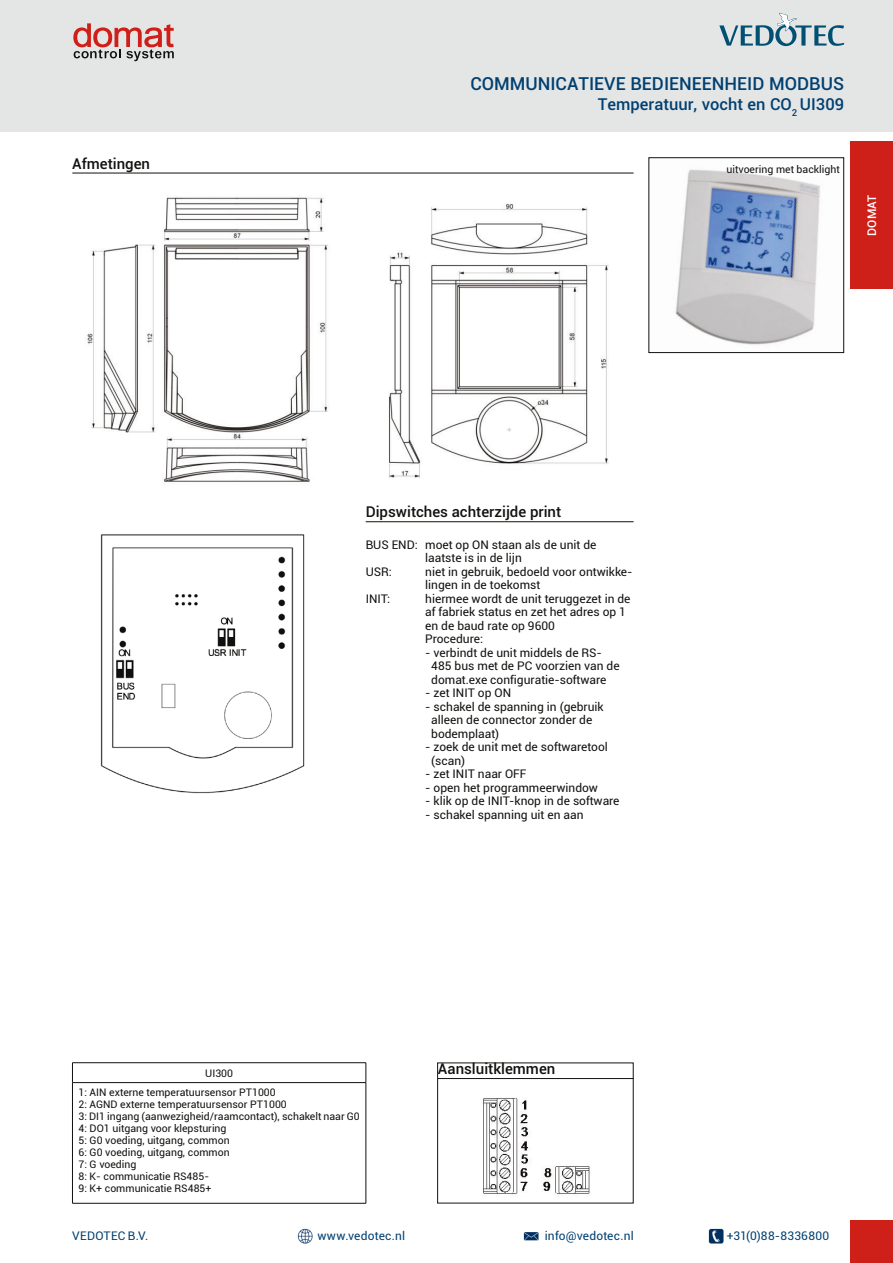
<style>
.page{position:relative;width:893px;height:1263px;background:#fff}
.page>*{position:absolute;margin:0;border:0;box-sizing:border-box;transform-origin:0 0}
.Productnaam_Kop_Re_p{font:500 18px "Roboto";color:#004071}
.Productnaam_subkop_R{font:500 16.5px "Roboto";color:#004071}
.Beschrijving_kop_Li{font:500 15px "Roboto";color:#11110f}
.t1{font:12px/13.5px "Roboto";color:#11110f}
.t2{font:12px "Roboto";letter-spacing:.02em;color:#004071}
.t3{font:500 12px "Roboto";color:#fff}
.illustratietekst_rec{font:10.5px "Roboto";color:#11110f}
</style>
<div class="page">
<div style="left:850px;top:141px;width:43px;height:148px;background:#cf1f19"></div>
<div style="left:0;top:0;width:893px;height:132px;background:#e4e5e5"></div>
<div style="left:850px;top:1220px;width:43px;height:43px;background:#cf1f19"></div>
<svg style="left:719px;top:13px;width:125px;height:33px"></svg>
<img style="left:709px;top:1229px;width:14px;height:14px">
<img style="left:298px;top:1229px;width:14px;height:14px">
<img style="left:524px;top:1232px;width:14px;height:9px">
<svg style="left:73px;top:23px;width:101px;height:38px"></svg>
<hr style="left:72px;top:173px;width:562px;height:1px;background:#11110f">
<img style="left:675px;top:169px;width:145px;height:176px">
<div style="left:648px;top:157px;width:196px;height:196px;border:1px solid #11110f"></div>
<hr style="left:72px;top:1062px;width:294px;height:1px;background:#11110f">
<svg style="left:72px;top:1063px;width:295px;height:140px"></svg>
<hr style="left:72px;top:1082px;width:294px;height:1px;background:#11110f">
<hr style="left:72px;top:1083px;width:1px;height:120px;background:#11110f">
<hr style="left:366px;top:1083px;width:1px;height:120px;background:#11110f">
<hr style="left:72px;top:1203px;width:294px;height:1px;background:#11110f">
<hr style="left:366px;top:521px;width:268px;height:1px;background:#11110f">
<img style="left:87px;top:197px;width:242px;height:285px">
<img style="left:388px;top:203px;width:221px;height:276px">
<img style="left:100px;top:534px;width:205px;height:260px">
<img style="left:483px;top:1098px;width:107px;height:97px">
<hr style="left:438px;top:1078px;width:196px;height:1px;background:#11110f">
<p class="Beschrijving_kop_Li" style="left:72px;top:153px;width:79px">Afmetingen</p>
<p class="Productnaam_Kop_Re_p" style="left:470px;top:71px;width:375px">COMMUNICATIEVE BEDIENEENHEID MODBUS</p>
<p class="Productnaam_subkop_R" style="left:598px;top:93px;width:248px">Temperatuur, vocht en CO<sub>2</sub> UI309</p>
<p class="illustratietekst_rec" style="left:727px;top:161px;width:115px">uitvoering met backlight</p>
<p class="t3" style="left:863px;top:236px;width:42px;rotate:-90deg">DOMAT</p>
<p class="Beschrijving_kop_Li" style="left:366px;top:501px;width:197px">Dipswitches achterzijde print</p>
<p class="t1" style="left:425px;top:537px;width:173px;text-indent:-60px">BUS END: moet op ON staan als de unit de laatste is in de lijn</p>
<p class="t1" style="left:366px;top:564px;width:28px">USR:</p>
<p class="t1" style="left:425px;top:564px;width:209px">niet in gebruik, bedoeld voor ontwikke&shy;lingen in de toekomst</p>
<p class="t1" style="left:366px;top:591px;width:26px">INIT:</p>
<p class="t1" style="left:425px;top:591px;width:207px">hiermee wordt de unit teruggezet in de af fabriek status en zet het adres op 1 en de baud rate op 9600<br>Procedure:</p>
<p class="t1" style="left:431px;top:645px;width:190px;text-indent:-6px">- verbindt de unit middels de RS-<br>485 bus met de PC voorzien van de domat.exe configuratie-software</p>
<p class="t1" style="left:425px;top:686px;width:87px">- zet INIT op ON</p>
<p class="t1" style="left:431px;top:699px;width:174px;text-indent:-6px">- schakel de spanning in (gebruik alleen de connector zonder de bodemplaat)</p>
<p class="t1" style="left:431px;top:740px;width:178px;text-indent:-6px">- zoek de unit met de softwaretool (scan)</p>
<p class="t1" style="left:425px;top:767px;width:103px">- zet INIT naar OFF</p>
<p class="t1" style="left:425px;top:780px;width:174px">- open het programmeerwindow</p>
<p class="t1" style="left:425px;top:794px;width:196px">- klik op de INIT-knop in de software</p>
<p class="t1" style="left:425px;top:807px;width:160px">- schakel spanning uit en aan</p>
<p class="illustratietekst_rec" style="left:205px;top:1065px;width:29px">UI300</p>
<p class="illustratietekst_rec" style="left:78px;top:1085px;width:199px">1: AIN externe temperatuursensor PT1000</p>
<p class="illustratietekst_rec" style="left:78px;top:1097px;width:210px">2: AGND externe temperatuursensor PT1000</p>
<p class="illustratietekst_rec" style="left:78px;top:1109px;width:283px">3: DI1 ingang (aanwezigheid/raamcontact), schakelt naar G0</p>
<p class="illustratietekst_rec" style="left:78px;top:1121px;width:150px">4: DO1 uitgang voor klepsturing</p>
<p class="illustratietekst_rec" style="left:78px;top:1133px;width:153px">5: G0 voeding, uitgang, common</p>
<p class="illustratietekst_rec" style="left:78px;top:1145px;width:153px">6: G0 voeding, uitgang, common</p>
<p class="illustratietekst_rec" style="left:78px;top:1157px;width:60px">7: G voeding</p>
<p class="illustratietekst_rec" style="left:78px;top:1169px;width:132px">8: K- communicatie RS485-</p>
<p class="illustratietekst_rec" style="left:78px;top:1181px;width:135px">9: K+ communicatie RS485+</p>
<p class="Beschrijving_kop_Li" style="left:438px;top:1058px;width:119px">Aansluitklemmen</p>
<p class="t2" style="left:72px;top:1227px;width:77px">VEDOTEC B.V.</p>
<p class="t2" style="left:317px;top:1227px;width:89px">www.vedotec.nl</p>
<p class="t2" style="left:545px;top:1227px;width:91px">info@vedotec.nl</p>
<p class="t2" style="left:727px;top:1227px;width:104px">+31(0)88-8336800</p>
</div>
